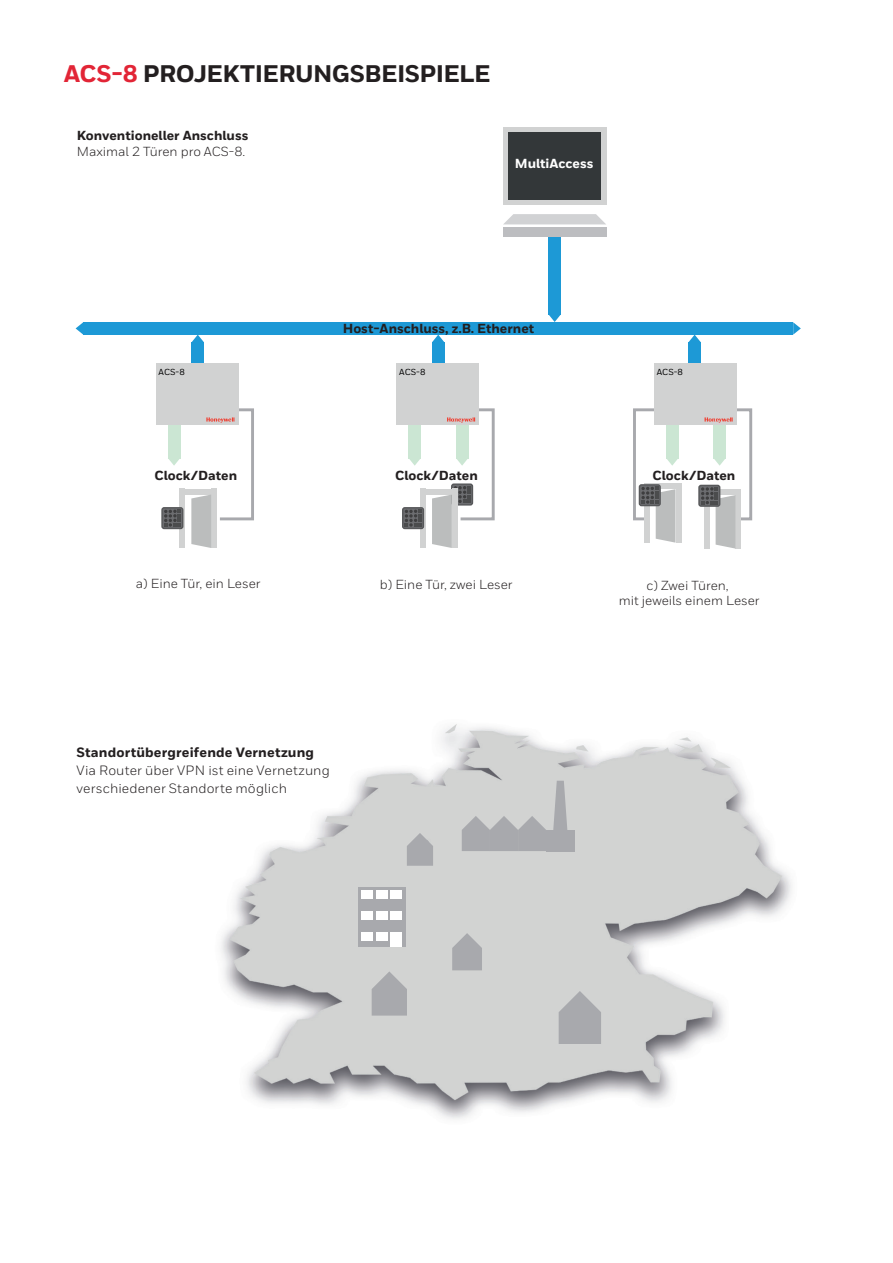
<style>
.page{position:relative;width:893px;height:1263px;background:#fff}
.page>*{position:absolute;margin:0;border:0;box-sizing:border-box;transform-origin:0 0}
.t1{font:800 24px "Honeywell Sans";letter-spacing:-.025em;color:#231f20}
.t2{font:13.5px/18px "Honeywell Sans";letter-spacing:.01em;color:#231f20}
.t3{font:800 13.5px "Honeywell Sans";letter-spacing:.01em;color:#231f20}
.t4{font:13.05px/15.8px "Honeywell Sans";color:#231f20;text-align:center}
.t5{font:800 13.05px "Honeywell Sans";color:#231f20}
.t6{font:800 13.05px "Honeywell Sans";color:#fff}
.t7{font:500 8.7px "Honeywell Sans";color:#000001}
.s1{color:#e22536}
</style>
<div class="page">
<img style="left:221px;top:724px;width:571px;height:395px">
<svg style="left:372px;top:971px;width:35px;height:44px;background:#b0b1b4"></svg>
<svg style="left:462px;top:816px;width:84px;height:35px;background:#b0b1b4"></svg>
<div style="left:546px;top:830px;width:28px;height:21px;background:#a8a9ad"></div>
<svg style="left:553px;top:781px;width:14px;height:49px"></svg>
<div style="left:358px;top:887px;width:47px;height:59px;background:#a8a9ad"></div>
<div style="left:361px;top:890px;width:12px;height:9px;background:#fff"></div>
<div style="left:390px;top:890px;width:12px;height:9px;background:#fff"></div>
<div style="left:376px;top:890px;width:11px;height:9px;background:#fff"></div>
<div style="left:361px;top:911px;width:12px;height:9px;background:#fff"></div>
<div style="left:390px;top:911px;width:12px;height:9px;background:#fff"></div>
<div style="left:376px;top:911px;width:11px;height:9px;background:#fff"></div>
<div style="left:361px;top:932px;width:12px;height:9px;background:#fff"></div>
<div style="left:390px;top:932px;width:12px;height:14px;background:#fff"></div>
<div style="left:376px;top:932px;width:11px;height:9px;background:#fff"></div>
<svg style="left:407px;top:833px;width:26px;height:33px"></svg>
<svg style="left:452px;top:933px;width:30px;height:37px"></svg>
<svg style="left:559px;top:991px;width:42px;height:53px;background:#b0b1b4"></svg>
<div style="left:192px;top:342px;width:12px;height:42px;background:#1d99d6"></div>
<svg style="left:192px;top:335px;width:12px;height:7px"></svg>
<div style="left:83px;top:322px;width:710px;height:13px;background:#1d99d6"></div>
<svg style="left:793px;top:322px;width:8px;height:13px"></svg>
<svg style="left:76px;top:322px;width:7px;height:13px"></svg>
<div style="left:548px;top:228px;width:13px;height:86px;background:#1d99d6"></div>
<svg style="left:548px;top:314px;width:13px;height:8px"></svg>
<div style="left:503px;top:128px;width:103px;height:77px;background:#d1d2d2"></div>
<div style="left:508px;top:133px;width:93px;height:67px;background:#333739"></div>
<svg style="left:504px;top:214px;width:102px;height:10px"></svg>
<div style="left:503px;top:227px;width:103px;height:10px;background:#bcbdc0"></div>
<div style="left:432px;top:342px;width:12px;height:42px;background:#1d99d6"></div>
<svg style="left:432px;top:335px;width:12px;height:7px"></svg>
<div style="left:688px;top:342px;width:13px;height:42px;background:#1d99d6"></div>
<svg style="left:688px;top:335px;width:13px;height:7px"></svg>
<div style="left:185px;top:489px;width:26px;height:5px;background:#d1d2d2"></div>
<div style="left:179px;top:489px;width:6px;height:59px;background:#d1d2d2"></div>
<div style="left:156px;top:363px;width:83px;height:62px;background:#d1d2d2"></div>
<svg style="left:191px;top:408px;width:63px;height:140px"></svg>
<div style="left:168px;top:425px;width:12px;height:33px;background:#cbe6d3"></div>
<svg style="left:168px;top:458px;width:12px;height:8px"></svg>
<svg style="left:162px;top:508px;width:21px;height:20px"></svg>
<div style="left:161px;top:507px;width:22px;height:22px;border:1px solid #57585a;border-radius:2px"></div>
<svg style="left:164px;top:510px;width:17px;height:17px"></svg>
<div style="left:426px;top:489px;width:26px;height:5px;background:#d1d2d2"></div>
<div style="left:420px;top:489px;width:6px;height:59px;background:#d1d2d2"></div>
<div style="left:397px;top:363px;width:82px;height:62px;background:#d1d2d2"></div>
<div style="left:408px;top:425px;width:13px;height:33px;background:#cbe6d3"></div>
<svg style="left:408px;top:458px;width:13px;height:8px"></svg>
<svg style="left:403px;top:508px;width:20px;height:20px"></svg>
<div style="left:402px;top:507px;width:22px;height:22px;border:1px solid #57585a;border-radius:2px"></div>
<svg style="left:405px;top:510px;width:17px;height:17px"></svg>
<svg style="left:432px;top:408px;width:63px;height:140px"></svg>
<div style="left:654px;top:363px;width:83px;height:62px;background:#d1d2d2"></div>
<div style="left:699px;top:485px;width:21px;height:21px;background:#6c6d70;border-radius:2px"></div>
<div style="left:698px;top:485px;width:22px;height:22px;border:1px solid #57585a;border-radius:2px"></div>
<svg style="left:701px;top:408px;width:52px;height:141px"></svg>
<div style="left:675px;top:483px;width:6px;height:60px;background:#d1d2d2"></div>
<svg style="left:633px;top:408px;width:45px;height:135px"></svg>
<h1 class="t1" style="left:64px;top:59px;width:428px"><span class="s1">ACS-8</span> PROJEKTIERUNGSBEISPIELE</h1>
<p class="t5" style="left:77px;top:128px;width:173px">Konventioneller Anschluss</p>
<p class="t4" style="left:77px;top:144px;width:170px">Maximal 2 Türen pro ACS-8.</p>
<p class="t6" style="left:515px;top:156px;width:80px">MultiAccess</p>
<p class="t7" style="left:159px;top:367px;width:28px">ACS-8</p>
<p class="t5" style="left:154px;top:467px;width:84px">Clock/Daten</p>
<p class="t5" style="left:343px;top:321px;width:193px">Host-Anschluss, z.B. Ethernet</p>
<p class="t7" style="left:399px;top:367px;width:28px">ACS-8</p>
<p class="t5" style="left:395px;top:467px;width:84px">Clock/Daten</p>
<p class="t7" style="left:657px;top:367px;width:28px">ACS-8</p>
<p class="t5" style="left:653px;top:467px;width:84px">Clock/Daten</p>
<p class="t4" style="left:136px;top:576px;width:126px">a) Eine Tür, ein Leser</p>
<p class="t4" style="left:380px;top:576px;width:134px">b) Eine Tür, zwei Leser</p>
<p class="t4" style="left:619px;top:577px;width:142px">c) Zwei Türen,<br>mit jeweils einem Leser</p>
<p class="t3" style="left:77px;top:744px;width:239px">Standortübergreifende Vernetzung</p>
<p class="t2" style="left:77px;top:762px;width:255px">Via Router über VPN ist eine Vernetzung verschiedener Standorte möglich</p>
</div>
